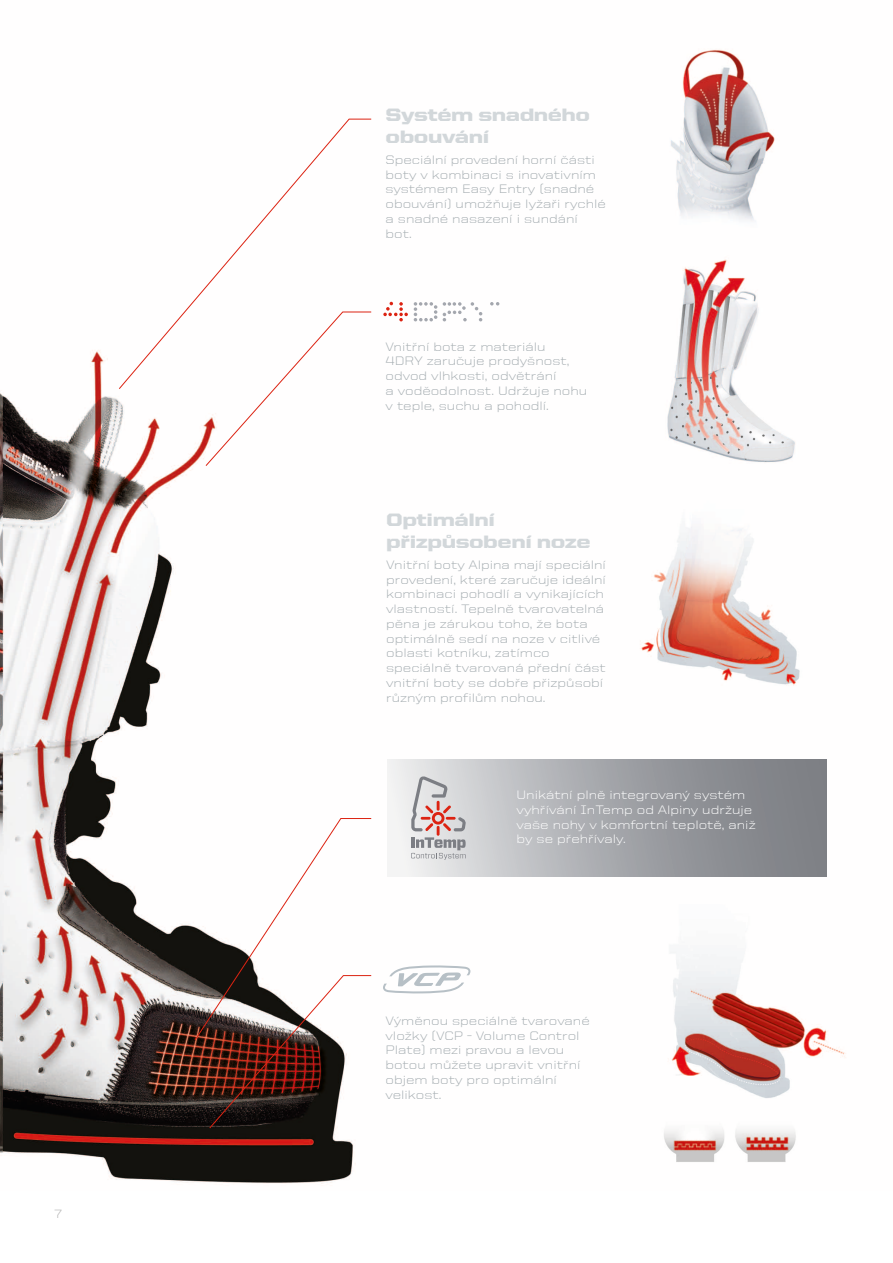
<style>
.page{position:relative;width:893px;height:1263px;background:#fff}
.page>*{position:absolute;margin:0;border:0;box-sizing:border-box;transform-origin:0 0}
.t1{font:900 18px/22.5px "United Sans Semi Ext";letter-spacing:-.025em;color:#d2d7da}
.t2{font:300 12.3px/14.7px "United Sans Semi Ext";color:#a5adb1}
.t3{font:300 12.3px/14.7px "United Sans Semi Ext";color:#fff}
.t4{font:300 12px "United Sans Semi Ext";color:#b2b2b2}
</style>
<div class="page">
<img style="left:0;top:301px;width:827px;height:883px">
<img style="left:671px;top:50px;width:104px;height:171px">
<img style="left:619px;top:259px;width:208px;height:219px">
<div style="left:388px;top:760px;width:439px;height:116px;background:linear-gradient(to right,#e9eaeb,#6f7278)"></div>
<img style="left:629px;top:904px;width:217px;height:273px">
<img style="left:612px;top:497px;width:215px;height:228px">
<svg style="left:383px;top:965px;width:87px;height:28px"></svg>
<svg style="left:490px;top:302px;width:9px;height:3px"></svg>
<svg style="left:443px;top:302px;width:39px;height:19px"></svg>
<svg style="left:414px;top:302px;width:23px;height:19px"></svg>
<svg style="left:383px;top:302px;width:25px;height:19px"></svg>
<svg style="left:118px;top:118px;width:254px;height:272px"></svg>
<svg style="left:205px;top:311px;width:167px;height:156px"></svg>
<svg style="left:194px;top:818px;width:178px;height:311px"></svg>
<svg style="left:411px;top:777px;width:54px;height:82px"></svg>
<p class="t4" style="left:55px;top:1207px;width:9px">7</p>
<h1 class="t1" style="left:386px;top:103px;width:206px">Systém snadného obouvání</h1>
<p class="t2" style="left:386px;top:152px;width:222px">Speciální provedení horní části boty v kombinaci s inovativním systémem Easy Entry (snadné obouvání) umožňuje lyžaři rychlé a snadné nasazení i sundání bot.</p>
<p class="t2" style="left:386px;top:339px;width:203px">Vnitřní bota z materiálu<br>4DRY zaručuje prodyšnost, odvod vlhkosti, odvětrání<br>a voděodolnost. Udržuje nohu v teple, suchu a pohodlí.</p>
<h1 class="t1" style="left:386px;top:508px;width:206px">Optimální přizpůsobení noze</h1>
<p class="t2" style="left:386px;top:557px;width:221px">Vnitřní boty Alpina mají speciální provedení, které zaručuje ideální kombinaci pohodlí a vynikajících vlastností. Tepelně tvarovatelná pěna je zárukou toho, že bota optimálně sedí na noze v citlivé oblasti kotníku, zatímco speciálně tvarovaná přední část vnitřní boty se dobře přizpůsobí různým profilům nohou.</p>
<p class="t3" style="left:517px;top:787px;width:241px">Unikátní plně integrovaný systém vyhřívání InTemp od Alpiny udržuje vaše nohy v komfortní teplotě, aniž by se přehřívaly.</p>
<p class="t2" style="left:385px;top:1013px;width:206px">Výměnou speciálně tvarované vložky (VCP - Volume Control<br>Plate) mezi pravou a levou botou můžete upravit vnitřní objem boty pro optimální velikost.</p>
</div>
